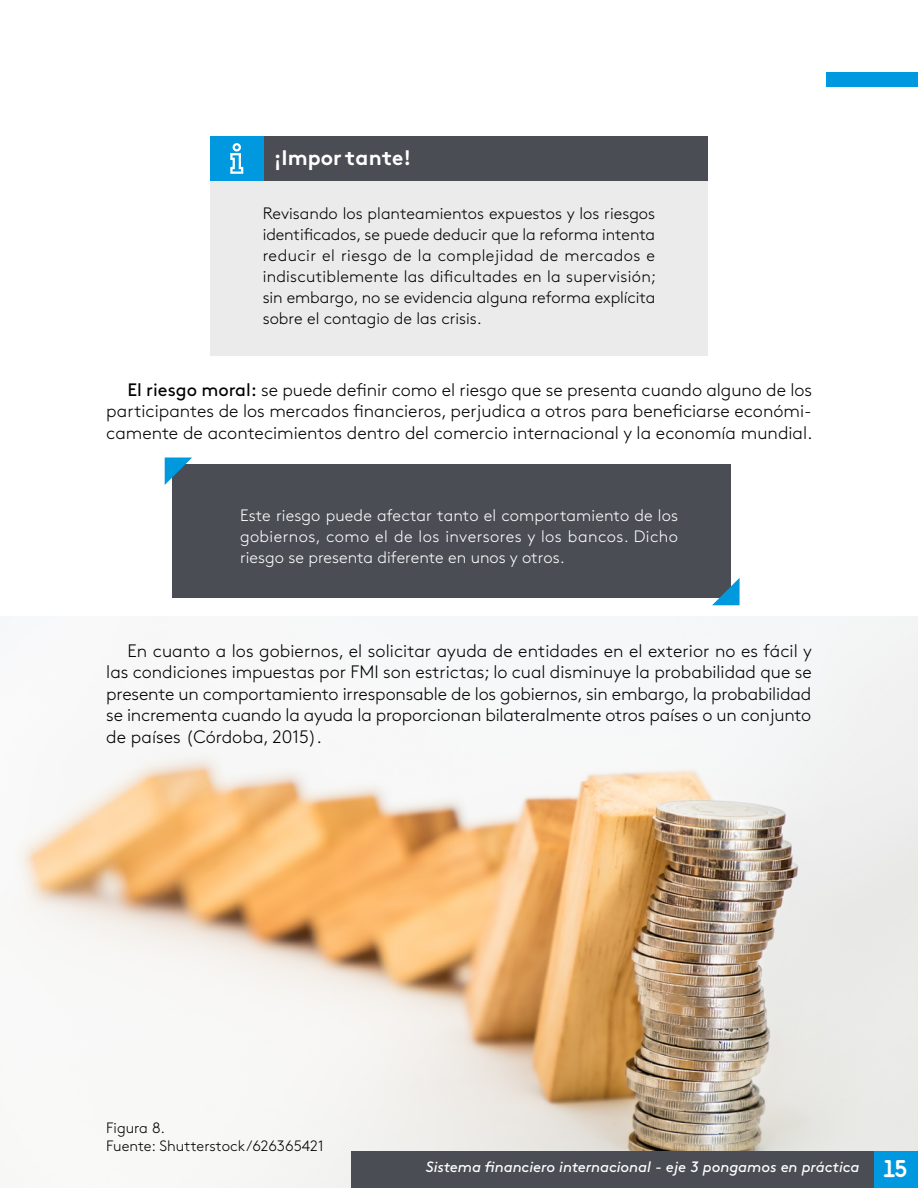
<style>
.page{position:relative;width:918px;height:1188px;background:#fff}
.page>*{position:absolute;margin:0;border:0;box-sizing:border-box;transform-origin:0 0}
.t1{font:700 21px "Brown Std";color:#fff}
.t2{font:300 18px/21.6px "Brown Std";color:#000;text-align:justify}
.t3{font:300 16.5px/21px "Brown Std";letter-spacing:-.005em;color:#000;text-align:justify}
.t4{font:300 16.5px/21px "Brown Std";color:#fff;text-align:justify}
.t5{font:italic 15px "Brown Std";letter-spacing:-.005em;color:#fff}
.t6{font:300 15px/18px "Brown Std";color:#000}
.s1{font-weight:400}
.s2{font-family:"Areandina Voz";font-style:normal;font-size:24px}
</style>
<div class="page">
<img style="left:0;top:617px;width:918px;height:571px">
<div style="left:826px;top:72px;width:92px;height:15px;background:#0099df"></div>
<div style="left:873px;top:1151px;width:45px;height:37px;background:#0099df"></div>
<div style="left:351px;top:1151px;width:522px;height:37px;background:#4a4d54"></div>
<div style="left:210px;top:181px;width:498px;height:174px;background:#ebebeb"></div>
<div style="left:210px;top:136px;width:498px;height:45px;background:#4a4d54"></div>
<div style="left:210px;top:136px;width:53px;height:45px;background:#0099df"></div>
<svg style="left:230px;top:143px;width:13px;height:31px"></svg>
<div style="left:173px;top:464px;width:558px;height:134px;background:#4a4d54"></div>
<svg style="left:712px;top:578px;width:28px;height:27px"></svg>
<svg style="left:165px;top:458px;width:27px;height:27px"></svg>
<p class="t1" style="left:274px;top:145px;width:139px">¡Impor tante!</p>
<p class="t3" style="left:263px;top:204px;width:395px">Revisando los planteamientos expuestos y los riesgos identificados, se puede deducir que la reforma intenta reducir el riesgo de la complejidad de mercados e indiscutiblemente las dificultades en la supervisión; sin embargo, no se evidencia alguna reforma explícita sobre el contagio de las crisis.</p>
<p class="t2" style="left:106px;top:379px;width:707px;text-indent:21px"><span class="s1">El riesgo moral:</span> se puede definir como el riesgo que se presenta cuando alguno de los participantes de los mercados financieros, perjudica a otros para beneficiarse económi&shy;camente de acontecimientos dentro del comercio internacional y la economía mundial.</p>
<p class="t4" style="left:240px;top:505px;width:440px">Este riesgo puede afectar tanto el comportamiento de los gobiernos, como el de los inversores y los bancos. Dicho riesgo se presenta diferente en unos y otros.</p>
<p class="t2" style="left:106px;top:640px;width:707px;text-indent:21px">En cuanto a los gobiernos, el solicitar ayuda de entidades en el exterior no es fácil y las condiciones impuestas por FMI son estrictas; lo cual disminuye la probabilidad que se presente un comportamiento irresponsable de los gobiernos, sin embargo, la probabilidad se incrementa cuando la ayuda la proporcionan bilateralmente otros países o un conjunto de países (Córdoba, 2015).</p>
<p class="t6" style="left:106px;top:1119px;width:219px">Figura 8.<br>Fuente: Shutterstock/626365421</p>
<p class="t5" style="left:426px;top:1158px;width:483px">Sistema financiero internacional - eje 3 pongamos en práctica <span class="s2">15</span></p>
</div>
